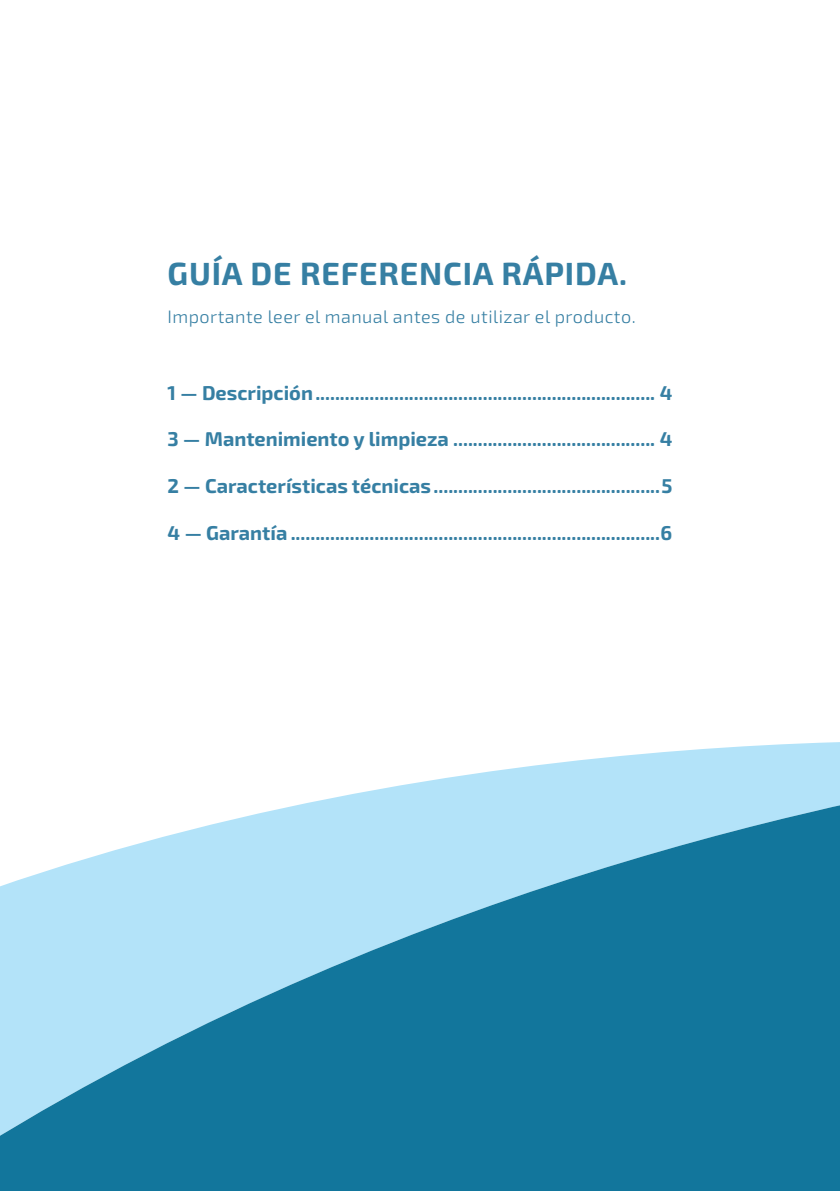
<style>
.page{position:relative;width:840px;height:1191px;background:#fff}
.page>*{position:absolute;margin:0;border:0;box-sizing:border-box;transform-origin:0 0}
.t1{font:700 32px "Exo 2";letter-spacing:.025em;color:#367fa3}
.t2{font:700 20px "Exo 2";color:#367fa3}
.t3{font:300 18px "Exo 2";letter-spacing:.025em;color:#367fa3}
</style>
<div class="page">
<svg style="left:0;top:751px;width:839px;height:440px;background:#60a8c5"></svg>
<p class="t1" style="left:167px;top:254px;width:460px">GUÍA DE REFERENCIA RÁPIDA.</p>
<p class="t3" style="left:167px;top:306px;width:469px">Importante leer el manual antes de utilizar el producto.</p>
<p class="t2" style="left:167px;top:381px;width:506px">1 — Descripción..................................................................... 4</p>
<p class="t2" style="left:167px;top:427px;width:506px">3 — Mantenimiento y limpieza ......................................... 4</p>
<p class="t2" style="left:167px;top:474px;width:506px">2 — Características técnicas..............................................5</p>
<p class="t2" style="left:167px;top:521px;width:506px">4 — Garantía ...........................................................................6</p>
</div>
